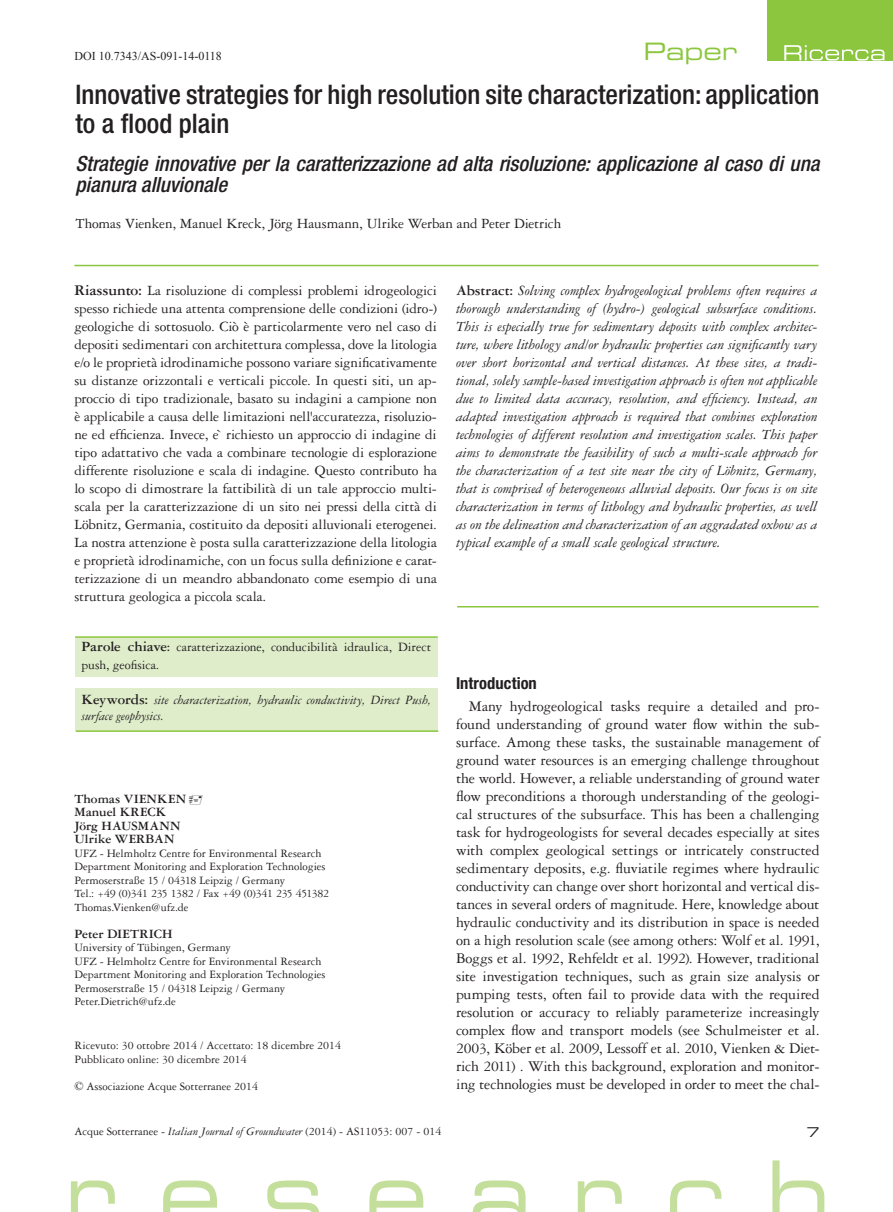
<style>
.page{position:relative;width:893px;height:1212px;background:#fff}
.page>*{position:absolute;margin:0;border:0;box-sizing:border-box;transform-origin:0 0}
.t1{font:500 condensed 27px/28.5px "Helvetica Neue LT Std";color:#231f20}
.t2{font:24px "Eurostile LT Std Ex 2";color:#8bc63e}
.t3{font:italic 500 condensed 21px/21px "Helvetica Neue LT Std";color:#231f20}
.t4{font:700 condensed 16.5px "Helvetica Neue LT Std";letter-spacing:.005em;color:#231f20}
.t5{font:15.75px/18px "Garamond 3 LT Std";letter-spacing:-.015em;color:#231f20;text-align:justify}
.t6{font:15px/18px "Garamond 3 LT Std";letter-spacing:-.01em;color:#231f20;text-align:justify}
.t7{font:italic 15px/18px "Garamond 3 LT Std";letter-spacing:-.005em;color:#231f20;text-align:justify}
.t8{font:italic 13.5px/16.5px "Garamond 3 LT Std";color:#231f20}
.t9{font:13.5px/18px "Garamond 3 LT Std";letter-spacing:-.005em;color:#231f20}
.t10{font:700 13.5px/13.5px "Garamond 3 LT Std";letter-spacing:.005em;color:#231f20}
.t11{font:13.5px "Eurostile LT Std Ex 2";color:#231f20}
.t12{font:12px/13.5px "Garamond 3 LT Std";color:#231f20}
.t13{font:12px "Times New Roman";color:#231f20}
.s1{font-weight:700;font-size:15.75px}
.s2{font-weight:700;font-size:15px}
.s3{font-weight:700}
.s4{font-weight:700;font-style:normal;font-size:15px}
.s5{font-family:"Times New Roman"}
.s6{font-weight:700;font-style:normal}
.s7{font-style:italic}
</style>
<div class="page">
<svg style="left:71px;top:1160px;width:753px;height:52px"></svg>
<hr style="left:74px;top:265px;width:745px;height:1px;background:#8bc63e">
<hr style="left:457px;top:606px;width:362px;height:1px;background:#8bc63e">
<div style="left:75px;top:637px;width:363px;height:40px;background:#dfedcb"></div>
<div style="left:75px;top:688px;width:363px;height:42px;background:#dfedcb"></div>
<hr style="left:75px;top:636px;width:363px;height:2px;background:#8bc63e">
<hr style="left:76px;top:730px;width:362px;height:2px;background:#8bc63e">
<div style="left:767px;top:0;width:126px;height:61px;background:#8bc63e"></div>
<svg style="left:784px;top:45px;width:100px;height:16px"></svg>
<h2 class="t2" style="left:643px;top:35px;width:95px">Paper</h2>
<p class="t13" style="left:74px;top:48px;width:149px">DOI 10.7343/AS-091-14-0118</p>
<h1 class="t1" style="left:75px;top:80px;width:746px">Innovative strategies for high resolution site characterization: application to a flood plain</h1>
<h3 class="t3" style="left:75px;top:153px;width:745px">Strategie innovative per la caratterizzazione ad alta risoluzione: applicazione al caso di una pianura alluvionale</h3>
<p class="t6" style="left:75px;top:214px;width:487px">Thomas Vienken, Manuel Kreck, Jörg Hausmann, Ulrike Werban and Peter Dietrich</p>
<p class="t6" style="left:74px;top:282px;width:364px"><span class="s1">Riassunto:</span> La risoluzione di complessi problemi idrogeologici spesso richiede una attenta comprensione delle condizioni (idro-) geologiche di sottosuolo. Ciò è particolarmente vero nel caso di depositi sedimentari con architettura complessa, dove la litologia e/o le proprietà idrodinamiche possono variare significativamente su distanze orizzontali e verticali piccole. In questi siti, un ap&shy;proccio di tipo tradizionale, basato su indagini a campione non è applicabile a causa delle limitazioni nell'accuratezza, risoluzio&shy;ne ed efficienza. Invece, e` richiesto un approccio di indagine di tipo adattativo che vada a combinare tecnologie di esplorazione differente risoluzione e scala di indagine. Questo contributo ha lo scopo di dimostrare la fattibilità di un tale approccio multi&shy;scala per la caratterizzazione di un sito nei pressi della città di Löbnitz, Germania, costituito da depositi alluvionali eterogenei.<br>La nostra attenzione è posta sulla caratterizzazione della litologia e proprietà idrodinamiche, con un focus sulla definizione e carat&shy;terizzazione di un meandro abbandonato come esempio di una struttura geologica a piccola scala.</p>
<p class="t9" style="left:82px;top:638px;width:351px"><span class="s2">Parole chiave</span><span class="s3">:</span> caratterizzazione, conducibilità idraulica, Direct push, geofisica.</p>
<p class="t8" style="left:82px;top:692px;width:351px"><span class="s4">Keywords:</span> site characterization, hydraulic conductivity, Direct Push, surface geophysics.</p>
<p class="t10" style="left:74px;top:792px;width:113px">Thomas Vienken<br>Manuel Kreck<br>Jörg Hausmann<br>Ulrike Werban</p>
<p class="t12" style="left:74px;top:846px;width:256px">UFZ - Helmholtz Centre for Environmental Research Department Monitoring and Exploration Technologies Permoserstraße 15 / 04318 Leipzig / Germany<br>Tel.: +49 (0)341 235 1382 / Fax +49 (0)341 235 451382<br>Thomas.Vienken@ufz.de</p>
<p class="t10" style="left:74px;top:927px;width:97px">Peter Dietr ich</p>
<p class="t12" style="left:74px;top:941px;width:253px">University of Tübingen, Germany<br>UFZ - Helmholtz Centre for Environmental Research Department Monitoring and Exploration Technologies Permoserstraße 15 / 04318 Leipzig / Germany Peter.Dietrich@ufz.de</p>
<p class="t12" style="left:74px;top:1039px;width:268px">Ricevuto: 30 ottobre 2014 / Accettato: 18 dicembre 2014<br>Pubblicato online: 30 dicembre 2014</p>
<p class="t12" style="left:74px;top:1079px;width:185px"><span class="s5">©</span> Associazione Acque Sotterranee 2014</p>
<p class="t7" style="left:456px;top:281px;width:363px"><span class="s6">Abstract:</span> Solving complex hydrogeological problems often requires a thorough understanding of (hydro-) geological subsurface conditions.<br>This is especially true for sedimentary deposits with complex architec&shy;ture, where lithology and/or hydraulic properties can significantly vary over short horizontal and vertical distances. At these sites, a tradi&shy;tional, solely sample-based investigation approach is often not applicable due to limited data accuracy, resolution, and efficiency. Instead, an adapted investigation approach is required that combines exploration technologies of different resolution and investigation scales. This paper aims to demonstrate the feasibility of such a multi-scale approach for the characterization of a test site near the city of Löbnitz, Germany, that is comprised of heterogeneous alluvial deposits. Our focus is on site characterization in terms of lithology and hydraulic properties, as well as on the delineation and characterization of an aggradated oxbow as a typical example of a small scale geological structure.</p>
<p class="t4" style="left:456px;top:673px;width:82px">Introduction</p>
<p class="t5" style="left:456px;top:697px;width:365px;text-indent:13px">Many hydrogeological tasks require a detailed and pro&shy;found understanding of ground water flow within the sub&shy;surface. Among these tasks, the sustainable management of ground water resources is an emerging challenge throughout the world. However, a reliable understanding of ground water flow preconditions a thorough understanding of the geologi&shy;cal structures of the subsurface. This has been a challenging task for hydrogeologists for several decades especially at sites with complex geological settings or intricately constructed sedimentary deposits, e.g. fluviatile regimes where hydraulic conductivity can change over short horizontal and vertical dis&shy;tances in several orders of magnitude. Here, knowledge about hydraulic conductivity and its distribution in space is needed on a high resolution scale (see among others: Wolf et al. 1991, Boggs et al. 1992, Rehfeldt et al. 1992). However, traditional site investigation techniques, such as grain size analysis or pumping tests, often fail to provide data with the required resolution or accuracy to reliably parameterize increasingly complex flow and transport models (see Schulmeister et al.<br>2003, Köber et al. 2009, Lessoff et al. 2010, Vienken &amp; Diet&shy;rich 2011) . With this background, exploration and monitor&shy;ing technologies must be developed in order to meet the chal-</p>
<p class="t12" style="left:74px;top:1124px;width:368px">Acque Sotterranee - <span class="s7">Italian Journal of Groundwater</span> (2014) - AS11053: 007 - 014</p>
<p class="t11" style="left:807px;top:1123px;width:15px">7</p>
</div>
